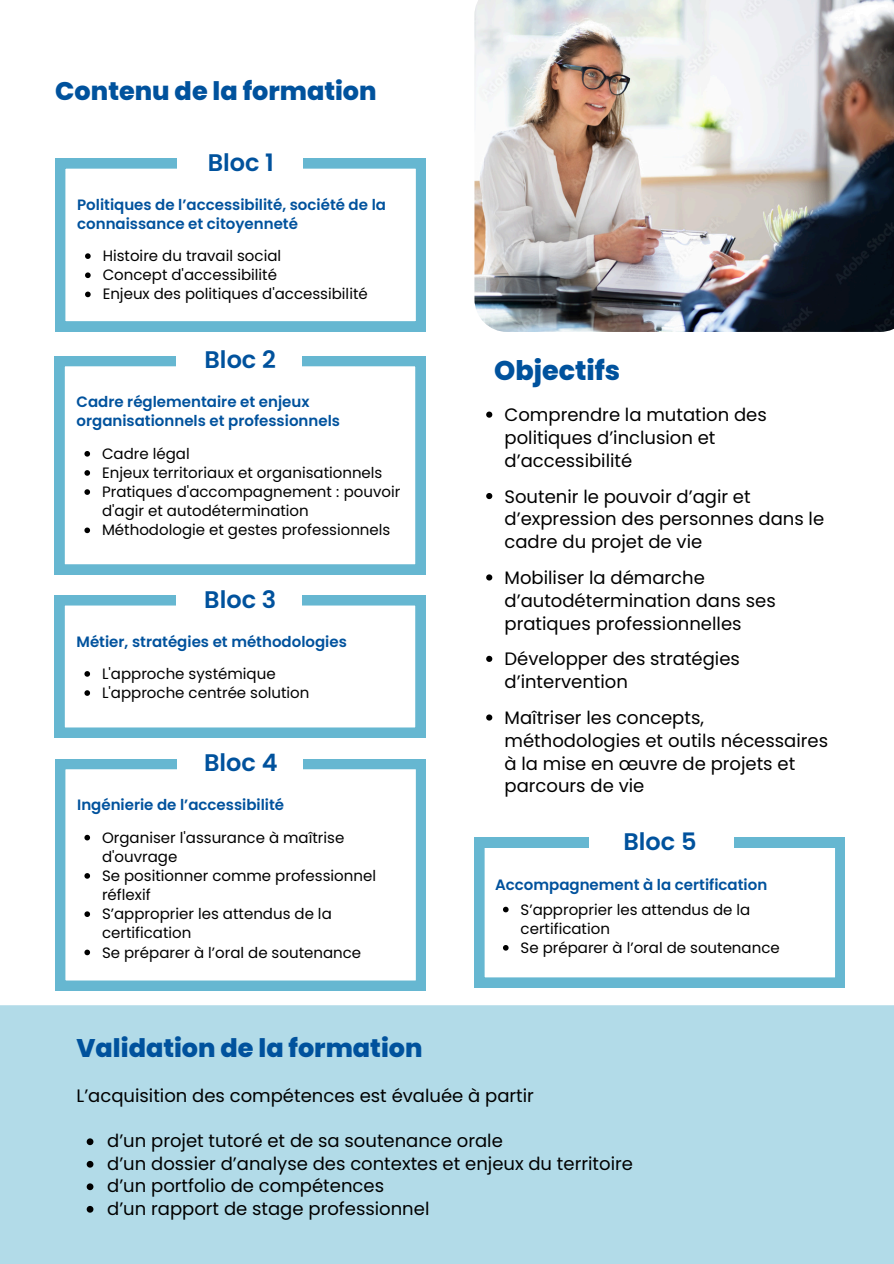
<style>
.page{position:relative;width:894px;height:1264px;background:#fff}
.page>*{position:absolute;margin:0;border:0;box-sizing:border-box;transform-origin:0 0}
.t1{font:800 27px "Poppins";color:#00529d}
.t2{font:800 25.5px "Poppins";color:#00529d}
.t3{font:600 24px "Poppins";color:#00529d}
.t4{font:18px/22.8px "Poppins";color:#000}
.t5{font:15px/19.2px "Poppins";color:#000}
.t6{font:600 15px/19.2px "Poppins";color:#00529d}
</style>
<div class="page">
<svg style="left:55px;top:759px;width:370px;height:231px"></svg>
<div style="left:177px;top:749px;width:125px;height:32px;background:#fff"></div>
<svg style="left:55px;top:595px;width:370px;height:142px"></svg>
<div style="left:176px;top:585px;width:126px;height:33px;background:#fff"></div>
<svg style="left:55px;top:158px;width:370px;height:173px"></svg>
<div style="left:177px;top:148px;width:125px;height:33px;background:#fff"></div>
<svg style="left:55px;top:356px;width:370px;height:218px"></svg>
<div style="left:176px;top:346px;width:126px;height:32px;background:#fff"></div>
<div style="left:0;top:1005px;width:893px;height:258px;background:#b2dbe8"></div>
<img style="left:474px;top:0;width:419px;height:331px">
<svg style="left:486px;top:411px;width:6px;height:6px"></svg>
<svg style="left:486px;top:493px;width:6px;height:6px"></svg>
<svg style="left:486px;top:574px;width:6px;height:6px"></svg>
<svg style="left:486px;top:655px;width:6px;height:7px"></svg>
<svg style="left:486px;top:714px;width:6px;height:6px"></svg>
<svg style="left:84px;top:834px;width:6px;height:6px"></svg>
<svg style="left:84px;top:873px;width:6px;height:5px"></svg>
<svg style="left:84px;top:911px;width:6px;height:6px"></svg>
<svg style="left:84px;top:949px;width:6px;height:6px"></svg>
<svg style="left:84px;top:671px;width:6px;height:5px"></svg>
<svg style="left:84px;top:690px;width:6px;height:6px"></svg>
<svg style="left:85px;top:253px;width:6px;height:6px"></svg>
<svg style="left:85px;top:272px;width:6px;height:6px"></svg>
<svg style="left:85px;top:291px;width:6px;height:6px"></svg>
<svg style="left:84px;top:451px;width:6px;height:5px"></svg>
<svg style="left:84px;top:470px;width:6px;height:6px"></svg>
<svg style="left:84px;top:489px;width:6px;height:6px"></svg>
<svg style="left:84px;top:527px;width:6px;height:6px"></svg>
<svg style="left:87px;top:1138px;width:6px;height:7px"></svg>
<svg style="left:87px;top:1160px;width:6px;height:7px"></svg>
<svg style="left:87px;top:1183px;width:6px;height:7px"></svg>
<svg style="left:87px;top:1205px;width:6px;height:7px"></svg>
<svg style="left:474px;top:837px;width:370px;height:150px"></svg>
<div style="left:589px;top:828px;width:144px;height:33px;background:#fff"></div>
<svg style="left:503px;top:906px;width:5px;height:6px"></svg>
<svg style="left:503px;top:945px;width:5px;height:5px"></svg>
<p class="t2" style="left:55px;top:73px;width:323px">Contenu de la formation</p>
<p class="t3" style="left:208px;top:146px;width:68px">Bloc 1</p>
<p class="t6" style="left:77px;top:195px;width:310px">Politiques de l’accessibilité, société de la connaissance et citoyenneté</p>
<h2 class="t5" style="left:103px;top:246px;width:180px">Histoire du travail social</h2>
<h4 class="t5" style="left:103px;top:265px;width:176px">Concept d'accessibilité</h4>
<p class="t5" style="left:103px;top:284px;width:266px">Enjeux des politiques d'accessibilité</p>
<p class="t3" style="left:204px;top:343px;width:73px">Bloc 2</p>
<p class="t6" style="left:76px;top:392px;width:265px">Cadre réglementaire et enjeux organisationnels et professionnels</p>
<p class="t5" style="left:102px;top:444px;width:89px">Cadre légal</p>
<h1 class="t5" style="left:102px;top:463px;width:282px">Enjeux territoriaux et organisationnels</h1>
<p class="t5" style="left:102px;top:482px;width:300px">Pratiques d'accompagnement : pouvoir d'agir et autodétermination</p>
<p class="t5" style="left:102px;top:520px;width:290px">Méthodologie et gestes professionnels</p>
<p class="t3" style="left:204px;top:582px;width:73px">Bloc 3</p>
<p class="t6" style="left:76px;top:631px;width:272px">Métier, stratégies et méthodologies</p>
<h2 class="t5" style="left:102px;top:664px;width:175px">L'approche systémique</h2>
<h4 class="t5" style="left:102px;top:683px;width:209px">L'approche centrée solution</h4>
<p class="t3" style="left:204px;top:746px;width:75px">Bloc 4</p>
<p class="t6" style="left:77px;top:795px;width:208px">Ingénierie de l’accessibilité</p>
<h2 class="t5" style="left:102px;top:827px;width:244px">Organiser l'assurance à maîtrise d'ouvrage</h2>
<h4 class="t5" style="left:102px;top:866px;width:275px">Se positionner comme professionnel réflexif</h4>
<p class="t5" style="left:102px;top:904px;width:231px">S’approprier les attendus de la certification</p>
<p class="t5" style="left:102px;top:942px;width:260px">Se préparer à l’oral de soutenance</p>
<p class="t1" style="left:494px;top:352px;width:128px">Objectifs</p>
<h2 class="t4" style="left:504px;top:403px;width:263px">Comprendre la mutation des politiques d’inclusion et d’accessibilité</h2>
<h4 class="t4" style="left:504px;top:485px;width:321px">Soutenir le pouvoir d’agir et d’expression des personnes dans le cadre du projet de vie</h4>
<p class="t4" style="left:504px;top:566px;width:272px">Mobiliser la démarche d’autodétermination dans ses pratiques professionnelles</p>
<p class="t4" style="left:504px;top:647px;width:237px">Développer des stratégies d’intervention</p>
<p class="t4" style="left:504px;top:706px;width:325px">Maîtriser les concepts, méthodologies et outils nécessaires à la mise en œuvre de projets et parcours de vie</p>
<p class="t3" style="left:623px;top:825px;width:75px">Bloc 5</p>
<p class="t6" style="left:495px;top:875px;width:273px">Accompagnement à la certification</p>
<p class="t5" style="left:520px;top:899px;width:231px">S’approprier les attendus de la certification</p>
<p class="t5" style="left:520px;top:938px;width:260px">Se préparer à l’oral de soutenance</p>
<h2 class="t2" style="left:76px;top:1030px;width:347px">Validation de la formation</h2>
<h4 class="t4" style="left:76px;top:1084px;width:459px">L’acquisition des compétences est évaluée à partir</h4>
<p class="t4" style="left:107px;top:1129px;width:397px">d’un projet tutoré et de sa soutenance orale</p>
<p class="t4" style="left:107px;top:1152px;width:527px">d’un dossier d’analyse des contextes et enjeux du territoire</p>
<h1 class="t4" style="left:107px;top:1174px;width:278px">d’un portfolio de compétences</h1>
<h3 class="t4" style="left:107px;top:1197px;width:324px">d’un rapport de stage professionnel</h3>
</div>
